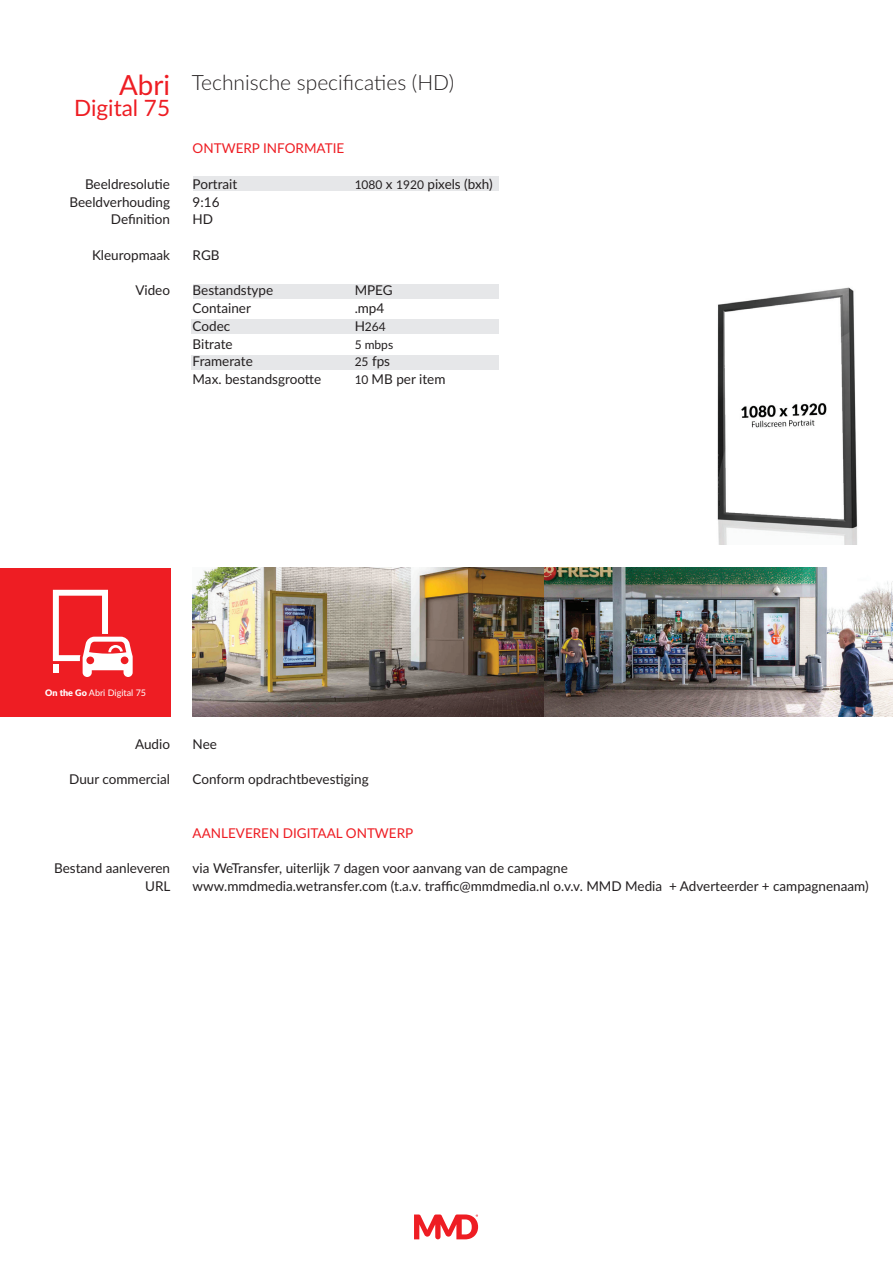
<style>
.page{position:relative;width:893px;height:1263px;background:#fff}
.page>*{position:absolute;margin:0;border:0;box-sizing:border-box;transform-origin:0 0}
.t1{font:27.75px "Lato";color:#ee1d23}
.t2{font:22.5px "Lato";color:#ee1d23}
.t3{font:300 21px "Lato";color:#231f20}
.t4{font:13.5px/17.7px "Lato";color:#231f20;text-align:right}
.t5{font:13.5px "Lato";color:#ee1d23}
.t6{font:12px "Lato";color:#231f20}
.t7{font:9px "Lato";color:#fff}
.s1{font-size:12px}
.s2{font-size:13.5px}
.s3{font-weight:900}
</style>
<div class="page">
<div style="left:193px;top:176px;width:306px;height:15px;background:#e6e7e9"></div>
<div style="left:193px;top:284px;width:306px;height:14px;background:#e6e7e9"></div>
<div style="left:192px;top:319px;width:307px;height:15px;background:#e6e7e9"></div>
<div style="left:192px;top:355px;width:307px;height:15px;background:#e6e7e9"></div>
<img style="left:193px;top:568px;width:700px;height:149px">
<div style="left:0;top:568px;width:170px;height:149px;background:#ee1d23"></div>
<svg style="left:53px;top:590px;width:80px;height:87px"></svg>
<div style="left:53px;top:664px;width:6px;height:8px;background:#fff"></div>
<svg style="left:414px;top:1214px;width:64px;height:25px"></svg>
<img style="left:717px;top:287px;width:141px;height:258px">
<h1 class="t1" style="left:119px;top:65px;width:53px">Abri</h1>
<h2 class="t2" style="left:74px;top:91px;width:97px">Digital 75</h2>
<p class="t4" style="left:70px;top:174px;width:102px">Beeldresolutie<br>Beeldverhouding<br>Definition</p>
<p class="t4" style="left:92px;top:246px;width:80px">Kleuropmaak</p>
<p class="t4" style="left:135px;top:281px;width:36px">Video</p>
<h3 class="t3" style="left:192px;top:68px;width:264px">Technische specificaties (HD)</h3>
<p class="t5" style="left:193px;top:139px;width:153px">ONTWERP INFORMATIE</p>
<p class="t4" style="left:193px;top:174px;width:46px">Portrait</p>
<p class="t4" style="left:355px;top:174px;width:140px"><span class="s1">1080</span> x <span class="s1">1920</span> pixels (bxh)</p>
<p class="t4" style="left:193px;top:192px;width:28px;text-align:left">9:16<br>HD</p>
<p class="t4" style="left:193px;top:245px;width:28px">RGB</p>
<p class="t4" style="left:193px;top:281px;width:82px">Bestandstype</p>
<p class="t4" style="left:355px;top:281px;width:40px">MPEG</p>
<p class="t4" style="left:193px;top:299px;width:60px">Container</p>
<p class="t4" style="left:355px;top:299px;width:31px">.mp4</p>
<p class="t4" style="left:193px;top:317px;width:39px">Codec</p>
<p class="t6" style="left:355px;top:318px;width:33px"><span class="s2">H</span>264</p>
<p class="t4" style="left:193px;top:334px;width:42px">Bitrate</p>
<p class="t6" style="left:355px;top:336px;width:40px">5 mbps</p>
<p class="t4" style="left:193px;top:352px;width:62px">Framerate</p>
<p class="t4" style="left:355px;top:352px;width:37px"><span class="s1">25</span> fps</p>
<p class="t4" style="left:193px;top:370px;width:130px">Max. bestandsgrootte</p>
<p class="t4" style="left:355px;top:370px;width:92px"><span class="s1">10</span> MB per item</p>
<p class="t7" style="left:45px;top:687px;width:102px"><span class="s3">On the Go</span> Abri Digital 75</p>
<p class="t4" style="left:135px;top:735px;width:36px">Audio</p>
<p class="t4" style="left:69px;top:770px;width:102px">Duur commercial</p>
<p class="t4" style="left:54px;top:859px;width:118px">Bestand aanleveren<br>URL</p>
<p class="t4" style="left:193px;top:735px;width:26px">Nee</p>
<p class="t4" style="left:193px;top:770px;width:178px">Conform opdrachtbevestiging</p>
<p class="t5" style="left:193px;top:823px;width:222px">AANLEVEREN DIGITAAL ONTWERP</p>
<p class="t4" style="left:193px;top:859px;width:678px;text-align:left">via WeTransfer, uiterlijk <span class="s1">7</span> dagen voor aanvang van de campagne<br>www.mmdmedia.wetransfer.com (t.a.v. traffic@mmdmedia.nl o.v.v. MMD Media + Adverteerder + campagnenaam)</p>
</div>
